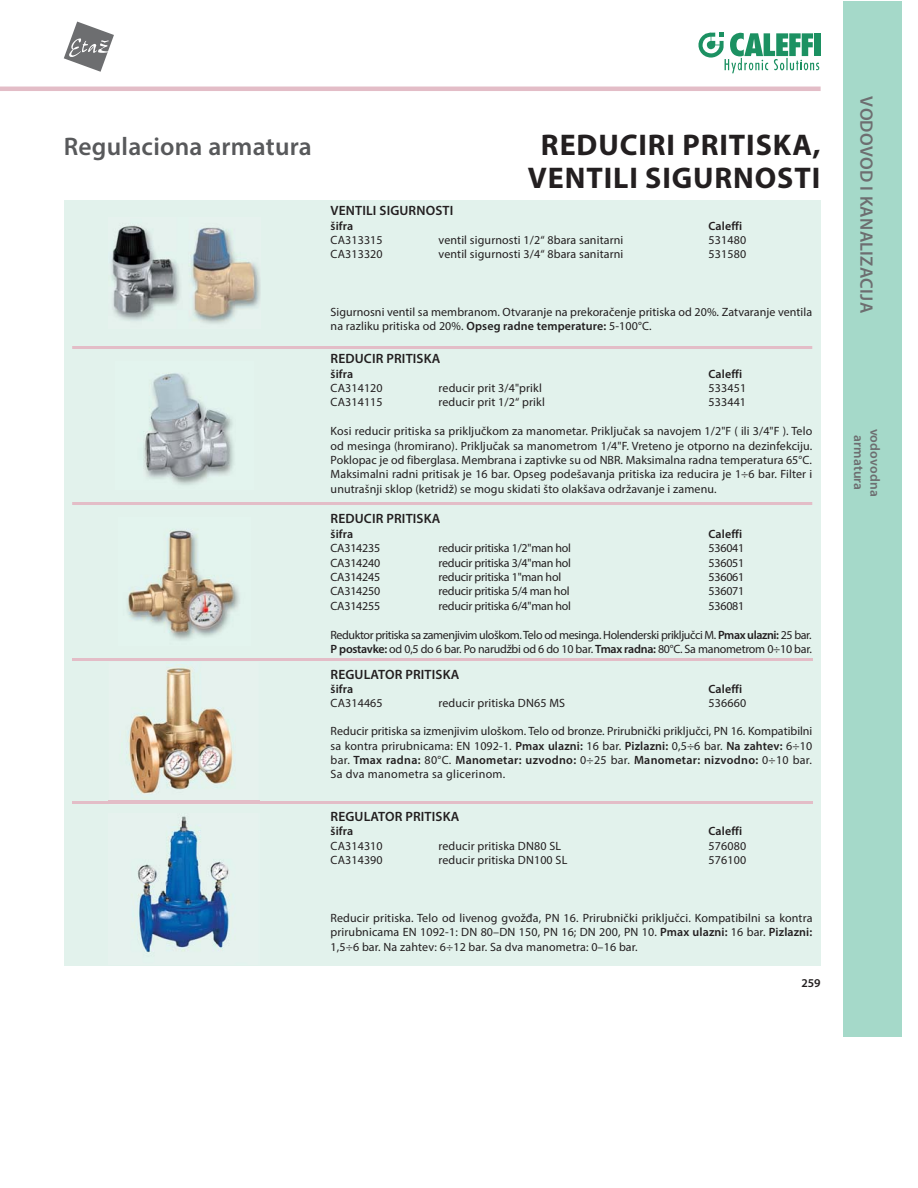
<style>
.page{position:relative;width:918px;height:1188px;background:#fff}
.page>*{position:absolute;margin:0;border:0;box-sizing:border-box;transform-origin:0 0}
.t1{font:700 30px/33px "Myriad Pro";letter-spacing:.03em;color:#231f20;text-align:center}
.t2{font:600 25.5px "Myriad Pro";letter-spacing:.01em;color:#58595b}
.t3{font:600 18px "Myriad Pro";letter-spacing:.015em;color:#6d6e70}
.t4{font:600 13.5px "Myriad Pro";letter-spacing:.01em;color:#231f20}
.t5{font:600 13.5px/16.2px "Myriad Pro";letter-spacing:.015em;color:#6d6e70;text-align:center}
.t6{font:12px/14.4px "Myriad Pro";letter-spacing:.01em;color:#231f20;text-align:justify}
.t7{font:12px/14.4px "Myriad Pro";letter-spacing:-.035em;color:#231f20}
.t8{font:12px "Myriad Pro";letter-spacing:-.02em;color:#231f20}
.t9{font:600 12px "Myriad Pro";letter-spacing:.01em;color:#231f20}
.s1{font-weight:600}
</style>
<div class="page">
<hr style="left:0;top:87px;width:821px;height:4px;background:#e3bdc7">
<div style="left:843px;top:1px;width:58px;height:1036px;background:#a5d9c9"></div>
<svg style="left:64px;top:22px;width:50px;height:50px"></svg>
<div style="left:64px;top:200px;width:757px;height:765px;background:#e2f2ec"></div>
<hr style="left:72px;top:346px;width:740px;height:3px;background:#e3bdc7">
<hr style="left:72px;top:502px;width:740px;height:3px;background:#e3bdc7">
<hr style="left:72px;top:658px;width:740px;height:3px;background:#e3bdc7">
<hr style="left:72px;top:801px;width:740px;height:3px;background:#e3bdc7">
<img style="left:111px;top:225px;width:149px;height:99px">
<img style="left:109px;top:664px;width:151px;height:137px">
<img style="left:144px;top:373px;width:90px;height:112px">
<img style="left:136px;top:816px;width:93px;height:136px">
<img style="left:128px;top:530px;width:111px;height:110px">
<div style="left:814px;top:33px;width:7px;height:23px;background:#1c9162"></div>
<svg style="left:698px;top:32px;width:122px;height:41px"></svg>
<h2 class="t2" style="left:64px;top:137px;width:250px">Regulaciona armatura</h2>
<h1 class="t1" style="left:528px;top:128px;width:294px">REDUCIRI PRITISKA,<br>VENTILI SIGURNOSTI</h1>
<p class="t4" style="left:331px;top:206px;width:124px">VENTILI SIGURNOSTI</p>
<p class="t9" style="left:331px;top:221px;width:24px">šifra</p>
<p class="t9" style="left:709px;top:221px;width:35px">Caleffi</p>
<p class="t6" style="left:331px;top:234px;width:54px">CA313315</p>
<p class="t6" style="left:439px;top:234px;width:186px">ventil sigurnosti 1/2“ 8bara sanitarni</p>
<p class="t6" style="left:709px;top:234px;width:39px">531480</p>
<p class="t6" style="left:331px;top:248px;width:54px">CA313320</p>
<p class="t6" style="left:439px;top:248px;width:186px">ventil sigurnosti 3/4“ 8bara sanitarni</p>
<p class="t6" style="left:709px;top:248px;width:39px">531580</p>
<p class="t6" style="left:331px;top:306px;width:483px">Sigurnosni ventil sa membranom. Otvaranje na prekoračenje pritiska od 20%. Zatvaranje ventila na razliku pritiska od 20%. <span class="s1">Opseg radne temperature:</span> 5-100°C.</p>
<p class="t4" style="left:331px;top:354px;width:111px">REDUCIR PRITISKA</p>
<p class="t9" style="left:331px;top:369px;width:24px">šifra</p>
<p class="t9" style="left:709px;top:369px;width:35px">Caleffi</p>
<p class="t6" style="left:331px;top:382px;width:54px">CA314120</p>
<p class="t6" style="left:439px;top:382px;width:105px">reducir prit 3/4"prikl</p>
<p class="t6" style="left:709px;top:382px;width:39px">533451</p>
<p class="t6" style="left:331px;top:396px;width:54px">CA314115</p>
<p class="t6" style="left:439px;top:396px;width:108px">reducir prit 1/2“ prikl</p>
<p class="t6" style="left:709px;top:396px;width:39px">533441</p>
<p class="t6" style="left:331px;top:425px;width:483px">Kosi reducir pritiska sa priključkom za manometar. Priključak sa navojem 1/2"F ( ili 3/4"F ). Telo od mesinga (hromirano). Priključak sa manometrom 1/4"F. Vreteno je otporno na dezinfekciju.<br>Poklopac je od fiberglasa. Membrana i zaptivke su od NBR. Maksimalna radna temperatura 65°C.<br>Maksimalni radni pritisak je 16 bar. Opseg podešavanja pritiska iza reducira je 1÷6 bar. Filter i unutrašnji sklop (ketridž) se mogu skidati što olakšava održavanje i zamenu.</p>
<p class="t4" style="left:331px;top:514px;width:111px">REDUCIR PRITISKA</p>
<p class="t9" style="left:331px;top:529px;width:24px">šifra</p>
<p class="t9" style="left:709px;top:529px;width:35px">Caleffi</p>
<p class="t8" style="left:331px;top:544px;width:51px">CA314235</p>
<p class="t8" style="left:439px;top:544px;width:134px">reducir pritiska 1/2"man hol</p>
<p class="t6" style="left:709px;top:542px;width:37px">536041</p>
<p class="t8" style="left:331px;top:558px;width:51px">CA314240</p>
<p class="t8" style="left:439px;top:558px;width:134px">reducir pritiska 3/4"man hol</p>
<p class="t6" style="left:709px;top:556px;width:37px">536051</p>
<p class="t8" style="left:331px;top:572px;width:51px">CA314245</p>
<p class="t8" style="left:439px;top:572px;width:124px">reducir pritiska 1"man hol</p>
<p class="t6" style="left:709px;top:571px;width:37px">536061</p>
<p class="t8" style="left:331px;top:587px;width:51px">CA314250</p>
<p class="t8" style="left:439px;top:587px;width:133px">reducir pritiska 5/4 man hol</p>
<p class="t6" style="left:709px;top:585px;width:37px">536071</p>
<p class="t8" style="left:331px;top:601px;width:51px">CA314255</p>
<p class="t8" style="left:439px;top:601px;width:134px">reducir pritiska 6/4"man hol</p>
<p class="t6" style="left:709px;top:599px;width:37px">536081</p>
<p class="t7" style="left:331px;top:628px;width:483px">Reduktor pritiska sa zamenjivim uloškom. Telo od mesinga. Holenderski priključci M. <span class="s1">Pmax ulazni:</span> 25 bar.<br><span class="s1">P postavke:</span> od 0,5 do 6 bar. Po narudžbi od 6 do 10 bar. <span class="s1">Tmax radna:</span> 80°C. Sa manometrom 0÷10 bar.</p>
<p class="t4" style="left:331px;top:669px;width:130px">REGULATOR PRITISKA</p>
<p class="t9" style="left:331px;top:685px;width:24px">šifra</p>
<p class="t9" style="left:709px;top:685px;width:35px">Caleffi</p>
<p class="t6" style="left:331px;top:697px;width:54px">CA314465</p>
<p class="t6" style="left:439px;top:697px;width:128px">reducir pritiska DN65 MS</p>
<p class="t6" style="left:709px;top:697px;width:39px">536660</p>
<p class="t6" style="left:331px;top:725px;width:483px">Reducir pritiska sa izmenjivim uloškom. Telo od bronze. Prirubnički priključci, PN 16. Kompatibilni sa kontra prirubnicama: EN 1092-1. <span class="s1">Pmax ulazni:</span> 16 bar. <span class="s1">Pizlazni:</span> 0,5÷6 bar. <span class="s1">Na zahtev:</span> 6÷10 bar. <span class="s1">Tmax radna:</span> 80°C. <span class="s1">Manometar: uzvodno:</span> 0÷25 bar. <span class="s1">Manometar: nizvodno:</span> 0÷10 bar.<br>Sa dva manometra sa glicerinom.</p>
<p class="t4" style="left:331px;top:811px;width:130px">REGULATOR PRITISKA</p>
<p class="t9" style="left:331px;top:827px;width:24px">šifra</p>
<p class="t9" style="left:709px;top:827px;width:35px">Caleffi</p>
<p class="t6" style="left:331px;top:839px;width:54px">CA314310</p>
<p class="t6" style="left:439px;top:839px;width:124px">reducir pritiska DN80 SL</p>
<p class="t6" style="left:709px;top:839px;width:39px">576080</p>
<p class="t6" style="left:331px;top:854px;width:54px">CA314390</p>
<p class="t6" style="left:439px;top:854px;width:130px">reducir pritiska DN100 SL</p>
<p class="t6" style="left:709px;top:854px;width:39px">576100</p>
<p class="t6" style="left:331px;top:911px;width:483px">Reducir pritiska. Telo od livenog gvožđa, PN 16. Prirubnički priključci. Kompatibilni sa kontra prirubnicama EN 1092-1: DN 80–DN 150, PN 16; DN 200, PN 10. <span class="s1">Pmax ulazni:</span> 16 bar. <span class="s1">Pizlazni:<br></span>1,5÷6 bar. Na zahtev: 6÷12 bar. Sa dva manometra: 0–16 bar.</p>
<p class="t9" style="left:801px;top:978px;width:21px">259</p>
<h3 class="t3" style="left:874px;top:96px;width:218px;rotate:90deg">VODOVOD I KANALIZACIJA</h3>
<p class="t5" style="left:882px;top:429px;width:69px;rotate:90deg">vodovodna armatura</p>
</div>
